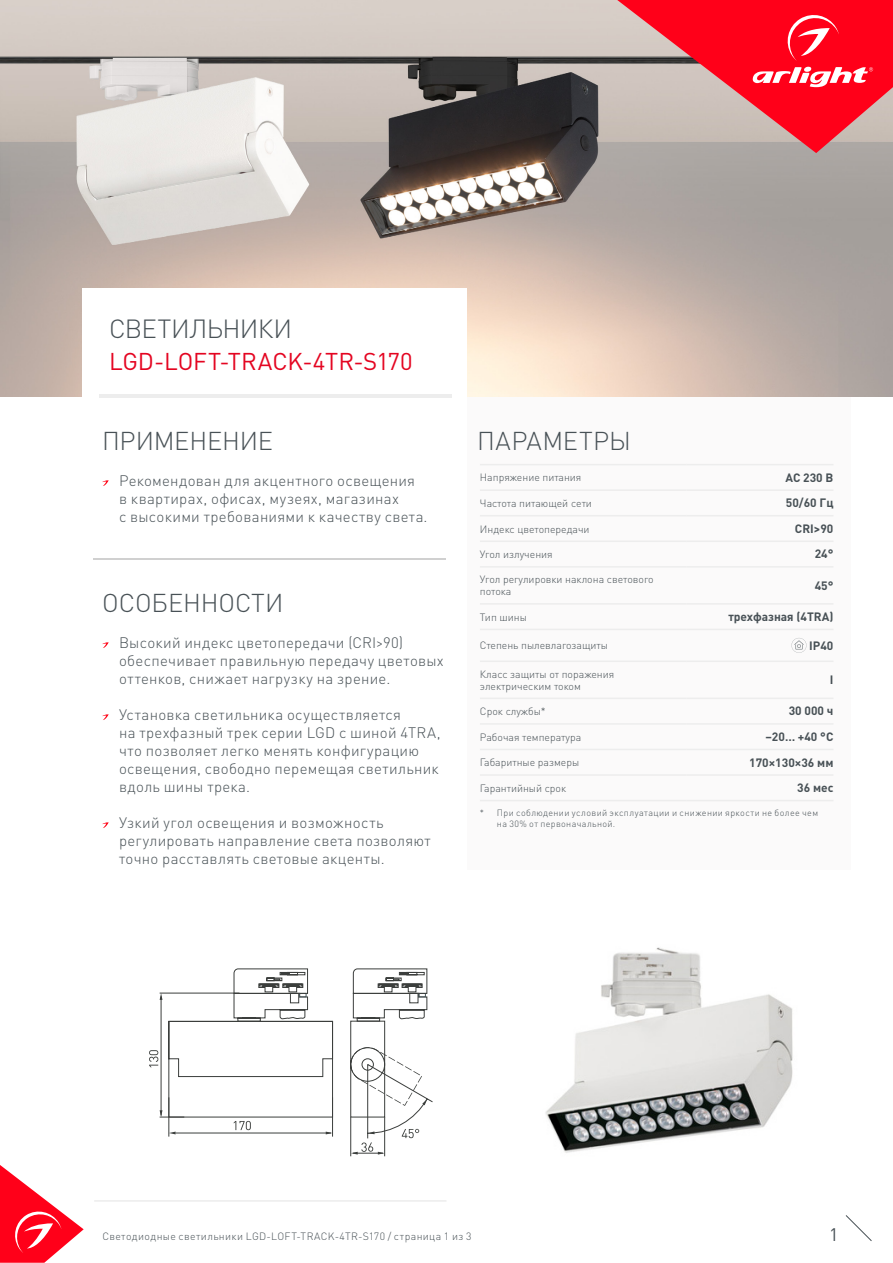
<style>
.page{position:relative;width:893px;height:1263px;background:#fff}
.page>*{position:absolute;margin:0;border:0;box-sizing:border-box;transform-origin:0 0}
.t1{font:300 25.95px "DIN Pro";letter-spacing:-.025em;color:#485156}
.t2{font:300 25.5px "DIN Pro";letter-spacing:-.005em;color:#485156}
.t3{font:300 25.5px "DIN Pro";letter-spacing:.015em;color:#485156}
.t4{font:24px "DIN Pro";letter-spacing:-.01em;color:#e40521}
.t5{font:18px "DIN Pro";color:#485156}
.t6{font:300 15px/18px "DIN Pro";letter-spacing:.02em;color:#485156}
.t7{font:700 12px "DIN Pro";color:#485156}
.t8{font:300 10.5px/12px "DIN Pro";color:#485156}
.t9{font:300 10.5px "DIN Pro";letter-spacing:.035em;color:#485156}
.t10{font:300 9px/10.5px "DIN Pro";letter-spacing:.04em;color:#485156}
</style>
<div class="page">
<svg style="left:845px;top:1215px;width:27px;height:26px"></svg>
<hr style="left:94px;top:1200px;width:352px;height:1px;background:#e3e3e3">
<img style="left:0;top:0;width:893px;height:396px">
<div style="left:467px;top:397px;width:383px;height:473px;background:#fbfafa"></div>
<hr style="left:480px;top:464px;width:206px;height:1px;background:#ededed">
<hr style="left:686px;top:464px;width:147px;height:1px;background:#ededed">
<hr style="left:480px;top:489px;width:206px;height:2px;background:#ededed">
<hr style="left:686px;top:489px;width:147px;height:2px;background:#ededed">
<hr style="left:480px;top:515px;width:206px;height:1px;background:#ededed">
<hr style="left:686px;top:515px;width:147px;height:1px;background:#ededed">
<hr style="left:480px;top:540px;width:206px;height:2px;background:#ededed">
<hr style="left:686px;top:540px;width:147px;height:2px;background:#ededed">
<hr style="left:480px;top:566px;width:206px;height:2px;background:#ededed">
<hr style="left:686px;top:566px;width:147px;height:2px;background:#ededed">
<hr style="left:480px;top:603px;width:206px;height:2px;background:#ededed">
<hr style="left:686px;top:603px;width:147px;height:2px;background:#ededed">
<hr style="left:480px;top:660px;width:206px;height:2px;background:#ededed">
<hr style="left:686px;top:660px;width:147px;height:2px;background:#ededed">
<hr style="left:480px;top:698px;width:206px;height:1px;background:#ededed">
<hr style="left:686px;top:698px;width:147px;height:1px;background:#ededed">
<hr style="left:480px;top:629px;width:206px;height:1px;background:#ededed">
<hr style="left:686px;top:629px;width:147px;height:1px;background:#ededed">
<hr style="left:480px;top:723px;width:206px;height:2px;background:#ededed">
<hr style="left:686px;top:723px;width:147px;height:2px;background:#ededed">
<hr style="left:480px;top:749px;width:206px;height:1px;background:#ededed">
<hr style="left:686px;top:749px;width:147px;height:1px;background:#ededed">
<hr style="left:480px;top:774px;width:206px;height:2px;background:#ededed">
<hr style="left:686px;top:774px;width:147px;height:2px;background:#ededed">
<hr style="left:480px;top:800px;width:206px;height:1px;background:#ededed">
<hr style="left:686px;top:800px;width:147px;height:1px;background:#ededed">
<svg style="left:791px;top:638px;width:15px;height:15px"></svg>
<div style="left:82px;top:288px;width:384px;height:117px;background:#fff"></div>
<svg style="left:102px;top:480px;width:7px;height:6px"></svg>
<svg style="left:102px;top:642px;width:7px;height:6px"></svg>
<svg style="left:102px;top:714px;width:7px;height:6px"></svg>
<svg style="left:102px;top:822px;width:7px;height:6px"></svg>
<hr style="left:99px;top:394px;width:352px;height:3px;background:#ededed">
<hr style="left:94px;top:559px;width:352px;height:1px;background:#d0d0d0">
<img style="left:545px;top:947px;width:248px;height:206px">
<hr style="left:350px;top:1117px;width:1px;height:39px;background:#3b3e3c">
<hr style="left:384px;top:1117px;width:1px;height:39px;background:#3b3e3c">
<hr style="left:169px;top:1097px;width:1px;height:39px;background:#3b3e3c">
<hr style="left:332px;top:1097px;width:1px;height:39px;background:#3b3e3c">
<svg style="left:149px;top:968px;width:184px;height:166px"></svg>
<svg style="left:350px;top:968px;width:83px;height:186px"></svg>
<svg style="left:617px;top:0;width:276px;height:153px"></svg>
<svg style="left:0;top:1165px;width:84px;height:98px"></svg>
<h1 class="t1" style="left:109px;top:311px;width:185px">СВЕТИЛЬНИКИ</h1>
<h3 class="t4" style="left:109px;top:345px;width:305px">LGD-LOFT-TRACK-4TR-S170</h3>
<h2 class="t2" style="left:102px;top:423px;width:172px">ПРИМЕНЕНИЕ</h2>
<p class="t6" style="left:119px;top:471px;width:310px">Рекомендован для акцентного освещения<br>в квартирах, офисах, музеях, магазинах<br>с высокими требованиями к качеству света.</p>
<h2 class="t2" style="left:102px;top:585px;width:183px">ОСОБЕННОСТИ</h2>
<p class="t6" style="left:119px;top:633px;width:326px">Высокий индекс цветопередачи (CRI&gt;90) обеспечивает правильную передачу цветовых оттенков, снижает нагрузку на зрение.</p>
<p class="t6" style="left:119px;top:705px;width:323px">Установка светильника осуществляется<br>на трехфазный трек серии LGD с шиной 4TRA, что позволяет легко менять конфигурацию освещения, свободно перемещая светильник вдоль шины трека.</p>
<p class="t6" style="left:119px;top:813px;width:313px">Узкий угол освещения и возможность регулировать направление света позволяют точно расставлять световые акценты.</p>
<h2 class="t3" style="left:477px;top:423px;width:155px">ПАРАМЕТРЫ</h2>
<p class="t8" style="left:480px;top:471px;width:103px">Напряжение питания</p>
<p class="t7" style="left:785px;top:467px;width:49px">AC 230 В</p>
<p class="t8" style="left:480px;top:497px;width:114px">Частота питающей сети</p>
<p class="t7" style="left:786px;top:493px;width:49px">50/60 Гц</p>
<p class="t8" style="left:480px;top:522px;width:111px">Индекс цветопередачи</p>
<p class="t7" style="left:795px;top:518px;width:40px">CRI&gt;90</p>
<p class="t8" style="left:480px;top:548px;width:74px">Угол излучения</p>
<p class="t7" style="left:815px;top:544px;width:20px">24°</p>
<p class="t8" style="left:480px;top:573px;width:175px">Угол регулировки наклона светового потока</p>
<p class="t7" style="left:815px;top:575px;width:20px">45°</p>
<p class="t8" style="left:480px;top:610px;width:48px">Тип шины</p>
<p class="t7" style="left:728px;top:607px;width:106px">трехфазная (4TRA)</p>
<p class="t8" style="left:480px;top:639px;width:130px">Степень пылевлагозащиты</p>
<p class="t7" style="left:809px;top:635px;width:26px">IP40</p>
<p class="t8" style="left:480px;top:668px;width:136px">Класс защиты от поражения электрическим током</p>
<p class="t7" style="left:830px;top:670px;width:5px">I</p>
<p class="t8" style="left:480px;top:705px;width:67px">Срок службы*</p>
<p class="t7" style="left:789px;top:701px;width:46px">30 000 ч</p>
<p class="t8" style="left:480px;top:730px;width:103px">Рабочая температура</p>
<p class="t7" style="left:765px;top:727px;width:69px">–20… +40 °C</p>
<p class="t8" style="left:480px;top:756px;width:101px">Габаритные размеры</p>
<p class="t7" style="left:749px;top:752px;width:86px">170×130×36 мм</p>
<p class="t8" style="left:480px;top:781px;width:88px">Гарантийный срок</p>
<p class="t7" style="left:797px;top:778px;width:38px">36 мес</p>
<p class="t10" style="left:497px;top:807px;width:323px;text-indent:-17px">* При соблюдении условий эксплуатации и снижении яркости не более чем на 30% от первоначальной.</p>
<p class="t9" style="left:102px;top:1229px;width:371px">Светодиодные светильники LGD-LOFT-TRACK-4TR-S170 / страница 1 из 3</p>
<p class="t5" style="left:829px;top:1222px;width:11px">1</p>
</div>
